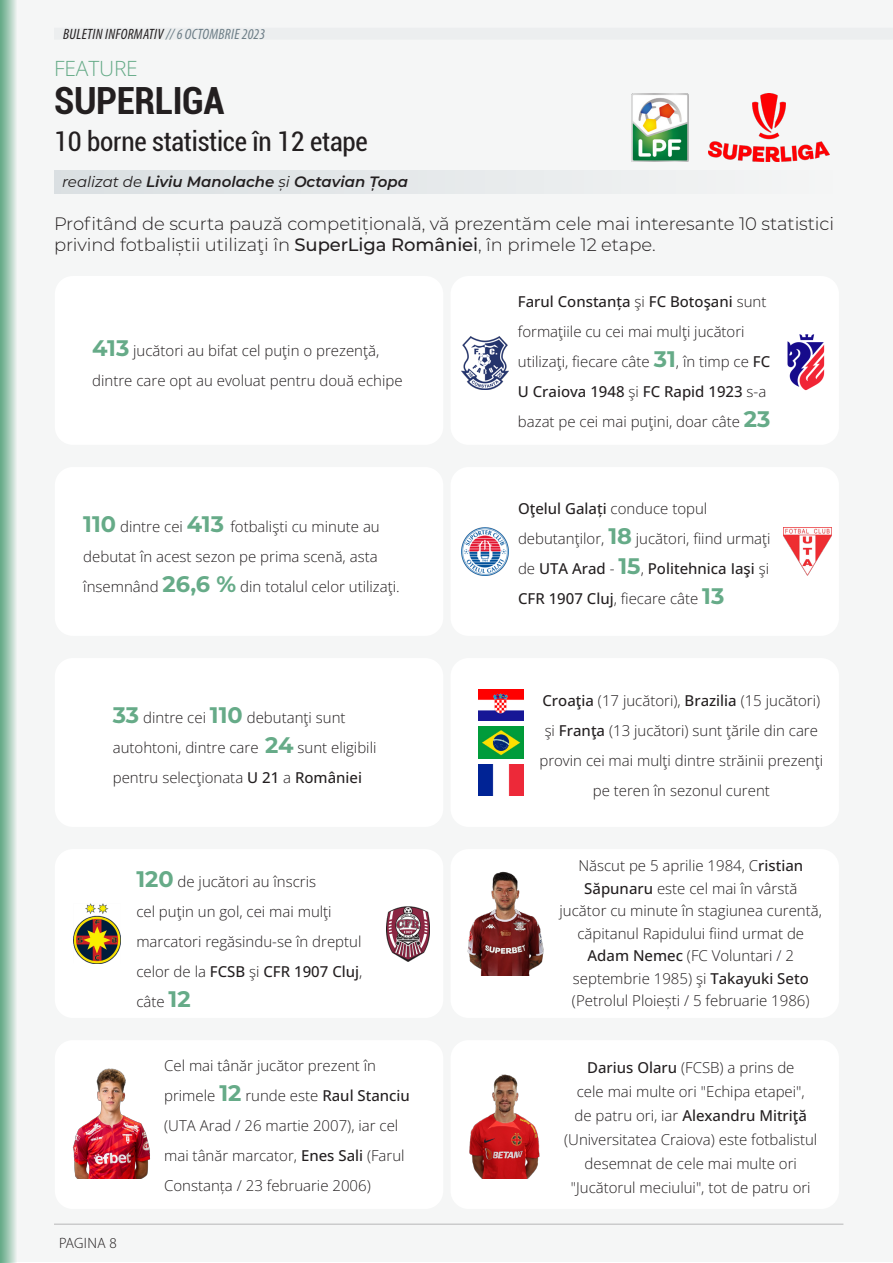
<style>
.page{position:relative;width:893px;height:1263px;background:#fff}
.page>*{position:absolute;margin:0;border:0;box-sizing:border-box;transform-origin:0 0}
.t1{font:700 condensed 37.5px "Roboto";letter-spacing:-.01em;color:#231f20}
.t2{font:condensed 27px "Roboto";letter-spacing:-.01em;color:#231f20}
.t3{font:300 21px "Open Sans";letter-spacing:-.01em;color:#66ab88}
.t4{font:300 18px/21.6px "Montserrat";letter-spacing:-.005em;color:#231f20}
.t5{font:300 15px/30px "Open Sans";color:#231f20}
.t6{font:italic 600 15px "Montserrat";color:#231f20}
.t7{font:italic condensed 15px "Myriad Pro";letter-spacing:.02em;color:#231f20}
.t8{font:300 15px "Myriad Pro";letter-spacing:.02em;color:#231f20}
.s1{color:#6c7d86}
.s2{font-weight:400}
.s3{font-weight:500}
.s4{font-family:"Montserrat";font-weight:700;font-size:22.5px;color:#66ab88}
</style>
<div class="page">
<div style="left:0;top:1px;width:893px;height:1261px;background:#f5f6f6"></div>
<div style="left:54px;top:171px;width:785px;height:23px;background:linear-gradient(to right,#d9dfe1,#f4f5f5)"></div>
<img style="left:631px;top:94px;width:58px;height:67px">
<img style="left:708px;top:94px;width:122px;height:67px">
<div style="left:55px;top:276px;width:388px;height:169px;background:#fff;border-radius:18px"></div>
<div style="left:451px;top:276px;width:388px;height:169px;background:#fff;border-radius:18px"></div>
<div style="left:55px;top:467px;width:388px;height:169px;background:#fff;border-radius:18px"></div>
<div style="left:451px;top:467px;width:388px;height:169px;background:#fff;border-radius:18px"></div>
<div style="left:55px;top:658px;width:388px;height:169px;background:#fff;border-radius:18px"></div>
<div style="left:451px;top:658px;width:388px;height:169px;background:#fff;border-radius:18px"></div>
<div style="left:55px;top:849px;width:388px;height:169px;background:#fff;border-radius:18px"></div>
<div style="left:451px;top:849px;width:388px;height:169px;background:#fff;border-radius:18px"></div>
<div style="left:55px;top:1040px;width:388px;height:169px;background:#fff;border-radius:18px"></div>
<div style="left:451px;top:1040px;width:388px;height:169px;background:#fff;border-radius:18px"></div>
<img style="left:461px;top:337px;width:48px;height:52px">
<img style="left:467px;top:872px;width:77px;height:103px">
<img style="left:469px;top:1074px;width:71px;height:105px">
<img style="left:73px;top:1068px;width:77px;height:111px">
<img style="left:461px;top:528px;width:48px;height:47px">
<img style="left:73px;top:903px;width:47px;height:60px">
<img style="left:478px;top:727px;width:45px;height:31px">
<img style="left:478px;top:764px;width:45px;height:32px">
<img style="left:478px;top:689px;width:45px;height:31px">
<img style="left:784px;top:528px;width:47px;height:47px">
<img style="left:386px;top:906px;width:43px;height:55px">
<img style="left:787px;top:334px;width:38px;height:56px">
<div style="left:54px;top:28px;width:839px;height:12px;background:#eceeef"></div>
<hr style="left:54px;top:1224px;width:789px;height:1px;background:#231f20">
<svg style="left:0;top:0;width:17px;height:1263px;background:#a4cbb8"></svg>
<p class="t7" style="left:63px;top:25px;width:203px">BULETIN INFORMATIV <span class="s1">// 6 OCTOMBRIE 2023</span></p>
<p class="t3" style="left:54px;top:54px;width:85px">FEATURE</p>
<p class="t1" style="left:54px;top:74px;width:172px">SUPERLIGA</p>
<p class="t2" style="left:54px;top:123px;width:315px">10 borne statistice în 12 etape</p>
<p class="t6" style="left:62px;top:171px;width:347px"><span class="s2">realizat de</span> Liviu Manolache <span class="s2">și</span> Octavian Țopa</p>
<p class="t4" style="left:54px;top:212px;width:782px">Profitând de scurta pauză competițională, vă prezentăm cele mai interesante 10 statistici privind fotbaliștii utilizaţi în <span class="s3">SuperLiga României</span>, în primele 12 etape.</p>
<p class="t5" style="left:92px;top:335px;width:312px"><span class="s4">413</span> jucători au bifat cel puţin o prezenţă, dintre care opt au evoluat pentru două echipe</p>
<p class="t5" style="left:83px;top:511px;width:318px"><span class="s4">110</span> dintre cei <span class="s4">413</span> fotbalişti cu minute au debutat în acest sezon pe prima scenă, asta însemnând <span class="s4">26,6 %</span> din totalul celor utilizaţi.</p>
<p class="t5" style="left:113px;top:702px;width:265px"><span class="s4">33</span> dintre cei <span class="s4">110</span> debutanţi sunt autohtoni, dintre care <span class="s4">24</span> sunt eligibili pentru selecţionata <span class="s3">U 21</span> a <span class="s3">României</span></p>
<p class="t5" style="left:136px;top:866px;width:228px"><span class="s4">120</span> de jucători au înscris<br>cel puţin un gol, cei mai mulţi marcatori regăsindu-se în dreptul celor de la <span class="s3">FCSB</span> şi <span class="s3">CFR 1907 Cluj</span>, câte <span class="s4">12</span></p>
<p class="t8" style="left:59px;top:1234px;width:59px">PAGINA 8</p>
<p class="t5" style="left:164px;top:1050px;width:247px">Cel mai tânăr jucător prezent în primele <span class="s4">12</span> runde este <span class="s3">Raul Stanciu </span>(UTA Arad / 26 martie 2007), iar cel mai tânăr marcator, <span class="s3">Enes Sali</span> (Farul Constanța / 23 februarie 2006)</p>
<p class="t5" style="left:518px;top:286px;width:254px"><span class="s3">Farul Constanța</span> şi <span class="s3">FC Botoşani</span> sunt formaţiile cu cei mai mulţi jucători utilizaţi, fiecare câte <span class="s4">31</span>, în timp ce <span class="s3">FC U Craiova 1948</span> şi <span class="s3">FC Rapid 1923</span> s-a bazat pe cei mai puţini, doar câte <span class="s4">23</span></p>
<p class="t5" style="left:518px;top:494px;width:254px"><span class="s3">Oţelul Galați</span> conduce topul debutanţilor, <span class="s4">18</span> jucători, fiind urmaţi de <span class="s3">UTA Arad</span> - <span class="s4">15</span>, <span class="s3">Politehnica Iaşi</span> şi <span class="s3">CFR 1907 Cluj</span>, fiecare câte <span class="s4">13</span></p>
<p class="t5" style="left:539px;top:685px;width:285px;text-align:center"><span class="s3">Croaţia</span> (17 jucători), <span class="s3">Brazilia</span> (15 jucători) şi <span class="s3">Franţa</span> (13 jucători) sunt ţările din care provin cei mai mulţi dintre străinii prezenţi pe teren în sezonul curent</p>
<p class="t5" style="left:560px;top:854px;width:264px;line-height:22.5px;text-align:center">Născut pe 5 aprilie 1984, C<span class="s3">ristian Săpunaru</span> este cel mai în vârstă jucător cu minute în stagiunea curentă, căpitanul Rapidului fiind urmat de <span class="s3">Adam Nemec</span> (FC Voluntari / 2 septembrie 1985) şi <span class="s3">Takayuki Seto </span>(Petrolul Ploiești / 5 februarie 1986)</p>
<p class="t5" style="left:564px;top:1055px;width:255px;line-height:24px;text-align:center"><span class="s3">Darius Olaru</span> (FCSB) a prins de<br>cele mai multe ori "Echipa etapei",<br>de patru ori, iar <span class="s3">Alexandru Mitriţă </span>(Universitatea Craiova) este fotbalistul desemnat de cele mai multe ori "Jucătorul meciului", tot de patru ori</p>
</div>
